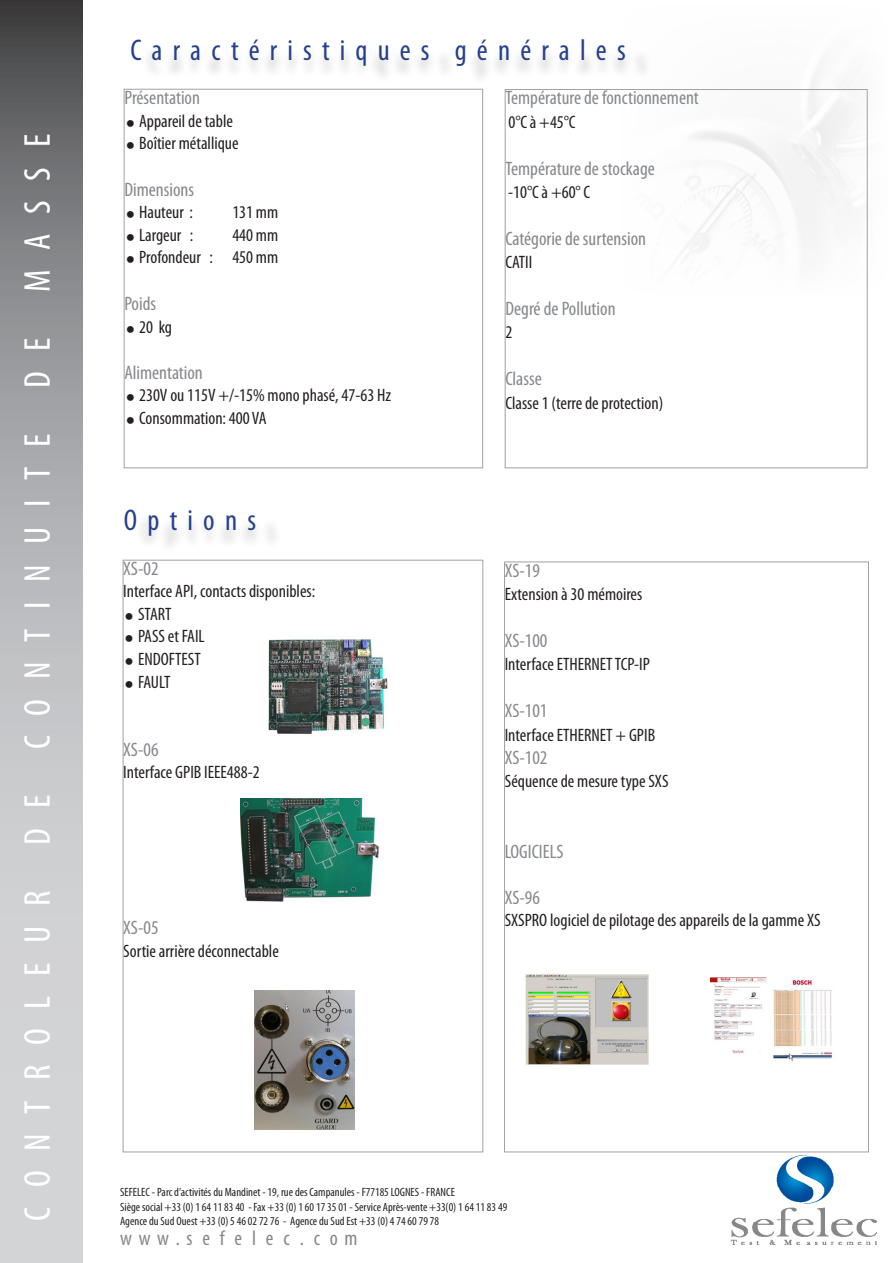
<style>
.page{position:relative;width:893px;height:1263px;background:#fff}
.page>*{position:absolute;margin:0;border:0;box-sizing:border-box;transform-origin:0 0}
.t1{font:condensed 37.5px "Myriad Pro";letter-spacing:.53em;color:#fff}
.t2{font:condensed 30px "Myriad Pro";letter-spacing:.34em;color:#25418d}
.t3{font:condensed 21px "Myriad Pro";color:#86888b}
.t4{font:condensed 19.5px "Myriad Pro";color:#86888b}
.t5{font:condensed 18px "Myriad Pro";color:#231f20}
.t6{font:condensed 12px "Myriad Pro";color:#231f20}
</style>
<div class="page">
<svg style="left:0;top:0;width:82px;height:1263px;background:#acadaf"></svg>
<img style="left:730px;top:1155px;width:146px;height:89px">
<div style="left:124px;top:89px;width:359px;height:379px;border:1px solid #a0a1a5"></div>
<div style="left:505px;top:89px;width:362px;height:379px;border:1px solid #a0a1a5"></div>
<div style="left:141px;top:41px;width:512px;height:45px;background:#231f20;opacity:.27"></div>
<div style="left:134px;top:511px;width:149px;height:44px;background:#231f20;opacity:.27"></div>
<img style="left:269px;top:640px;width:119px;height:94px">
<img style="left:240px;top:798px;width:139px;height:104px">
<img style="left:525px;top:973px;width:124px;height:92px">
<img style="left:709px;top:977px;width:124px;height:84px">
<img style="left:254px;top:990px;width:100px;height:139px">
<p class="t1" style="left:15px;top:1221px;width:1088px;rotate:-90deg">CONTROLEUR DE CONTINUITE DE MASSE</p>
<p class="t2" style="left:131px;top:32px;width:497px">Caractéristiques générales</p>
<p class="t4" style="left:124px;top:86px;width:77px">Présentation</p>
<p class="t5" style="left:139px;top:110px;width:95px">Appareil de table</p>
<p class="t5" style="left:139px;top:132px;width:101px">Boîtier métallique</p>
<p class="t4" style="left:124px;top:178px;width:71px">Dimensions</p>
<p class="t5" style="left:139px;top:202px;width:55px">Hauteur :</p>
<p class="t5" style="left:232px;top:202px;width:47px">131 mm</p>
<p class="t5" style="left:139px;top:224px;width:56px">Largeur :</p>
<p class="t5" style="left:232px;top:224px;width:47px">440 mm</p>
<p class="t5" style="left:139px;top:247px;width:141px">Profondeur : 450 mm</p>
<p class="t4" style="left:124px;top:292px;width:33px">Poids</p>
<p class="t5" style="left:139px;top:316px;width:34px">20 kg</p>
<p class="t4" style="left:124px;top:360px;width:80px">Alimentation</p>
<p class="t5" style="left:139px;top:384px;width:253px">230V ou 115V +/-15% mono phasé, 47-63 Hz</p>
<p class="t5" style="left:139px;top:407px;width:129px">Consommation: 400 VA</p>
<p class="t2" style="left:124px;top:502px;width:134px">Options</p>
<p class="t4" style="left:123px;top:557px;width:37px">XS-02</p>
<p class="t5" style="left:123px;top:581px;width:194px">Interface API, contacts disponibles:</p>
<p class="t5" style="left:138px;top:603px;width:35px">START</p>
<p class="t5" style="left:138px;top:626px;width:68px">PASS et FAIL</p>
<p class="t5" style="left:138px;top:648px;width:64px">ENDOFTEST</p>
<p class="t5" style="left:138px;top:671px;width:34px">FAULT</p>
<p class="t4" style="left:123px;top:738px;width:37px">XS-06</p>
<p class="t5" style="left:123px;top:761px;width:138px">Interface GPIB IEEE488-2</p>
<p class="t4" style="left:123px;top:916px;width:37px">XS-05</p>
<p class="t5" style="left:123px;top:940px;width:157px">Sortie arrière déconnectable</p>
<p class="t4" style="left:505px;top:86px;width:195px">Température de fonctionnement</p>
<p class="t5" style="left:508px;top:111px;width:69px">0°C à +45°C</p>
<p class="t4" style="left:505px;top:156px;width:151px">Température de stockage</p>
<p class="t5" style="left:508px;top:181px;width:84px">-10°C à +60° C</p>
<p class="t4" style="left:505px;top:227px;width:142px">Catégorie de surtension</p>
<p class="t5" style="left:505px;top:251px;width:29px">CATII</p>
<p class="t4" style="left:505px;top:297px;width:112px">Degré de Pollution</p>
<p class="t5" style="left:505px;top:322px;width:8px">2</p>
<p class="t4" style="left:505px;top:367px;width:38px">Classe</p>
<p class="t5" style="left:505px;top:392px;width:159px">Classe 1 (terre de protection)</p>
<p class="t4" style="left:505px;top:558px;width:37px">XS-19</p>
<p class="t5" style="left:505px;top:583px;width:139px">Extension à 30 mémoires</p>
<p class="t4" style="left:505px;top:629px;width:44px">XS-100</p>
<p class="t5" style="left:505px;top:653px;width:147px">Interface ETHERNET TCP-IP</p>
<p class="t4" style="left:505px;top:699px;width:44px">XS-101</p>
<p class="t5" style="left:505px;top:724px;width:152px">Interface ETHERNET + GPIB</p>
<p class="t4" style="left:505px;top:746px;width:44px">XS-102</p>
<p class="t5" style="left:505px;top:770px;width:165px">Séquence de mesure type SXS</p>
<p class="t4" style="left:505px;top:839px;width:60px">LOGICIELS</p>
<p class="t4" style="left:505px;top:885px;width:37px">XS-96</p>
<p class="t5" style="left:505px;top:909px;width:317px">SXSPRO logiciel de pilotage des appareils de la gamme XS</p>
<p class="t6" style="left:120px;top:1185px;width:336px">SEFELEC - Parc d’activités du Mandinet - 19, rue des Campanules - F77185 LOGNES - FRANCE</p>
<p class="t6" style="left:120px;top:1199px;width:389px">Siège social +33 (0) 1 64 11 83 40 - Fax +33 (0) 1 60 17 35 01 - Service Après-vente +33(0) 1 64 11 83 49</p>
<p class="t6" style="left:120px;top:1214px;width:320px">Agence du Sud Ouest +33 (0) 5 46 02 72 76 - Agence du Sud Est +33 (0) 4 74 60 79 78</p>
<p class="t3" style="left:120px;top:1225px;width:239px">w w w . s e f e l e c . c o m</p>
</div>
